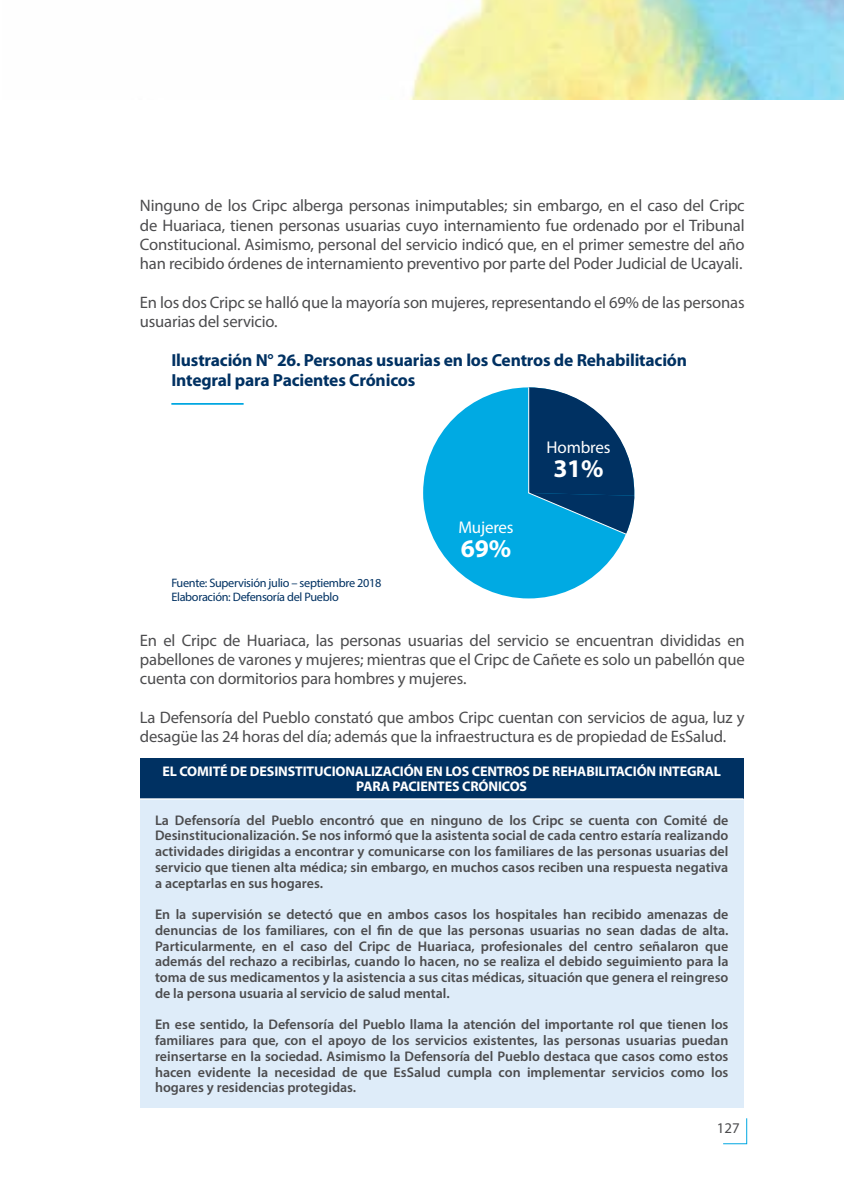
<style>
.page{position:relative;width:844px;height:1191px;background:#fff}
.page>*{position:absolute;margin:0;border:0;box-sizing:border-box;transform-origin:0 0}
.t1{font:700 25.55px "Myriad Pro";color:#fff}
.t2{font:700 17.5px/19.2px "Myriad Pro";letter-spacing:-.01em;color:#003162}
.t3{font:16.97px "Myriad Pro";letter-spacing:-.01em;color:#fff}
.t4{font:16.62px/19.2px "Myriad Pro";letter-spacing:-.01em;color:#4c4c4e;text-align:justify}
.t5{font:14.88px "Myriad Pro";color:#4c4c4e}
.t6{font:600 14px/15.8px "Myriad Pro";color:#4c4c4e;text-align:justify}
.t7{font:700 14px/14.7px "Myriad Pro";letter-spacing:-.01em;color:#fff;text-align:center}
.t8{font:12.25px/13.7px "Myriad Pro";letter-spacing:-.025em;color:#003162}
</style>
<div class="page">
<img style="left:410px;top:0;width:433px;height:99px">
<svg style="left:723px;top:1118px;width:24px;height:26px"></svg>
<hr style="left:171px;top:403px;width:72px;height:2px;background:#00a7e1">
<div style="left:423px;top:387px;width:211px;height:211px;background:#00aae3;border-radius:50%"></div>
<svg style="left:528px;top:387px;width:107px;height:148px"></svg>
<div style="left:140px;top:758px;width:603px;height:41px;background:#003162"></div>
<div style="left:140px;top:799px;width:603px;height:308px;background:#deecf9"></div>
<hr style="left:140px;top:798px;width:603px;height:1px;background:#fff">
<p class="t4" style="left:140px;top:196px;width:606px">Ninguno de los Cripc alberga personas inimputables; sin embargo, en el caso del Cripc de Huariaca, tienen personas usuarias cuyo internamiento fue ordenado por el Tribunal Constitucional. Asimismo, personal del servicio indicó que, en el primer semestre del año han recibido órdenes de internamiento preventivo por parte del Poder Judicial de Ucayali.</p>
<p class="t4" style="left:140px;top:292px;width:606px">En los dos Cripc se halló que la mayoría son mujeres, representando el 69% de las personas usuarias del servicio.</p>
<p class="t2" style="left:171px;top:350px;width:517px">Ilustración N° 26. Personas usuarias en los Centros de Rehabilitación<br>Integral para Pacientes Crónicos</p>
<p class="t8" style="left:171px;top:576px;width:211px">Fuente: Supervisión julio – septiembre 2018<br>Elaboración: Defensoría del Pueblo</p>
<p class="t3" style="left:458px;top:517px;width:57px">Mujeres</p>
<h1 class="t1" style="left:461px;top:532px;width:52px">69%</h1>
<p class="t3" style="left:546px;top:436px;width:65px">Hombres</p>
<h1 class="t1" style="left:553px;top:451px;width:52px">31%</h1>
<p class="t4" style="left:140px;top:630px;width:606px">En el Cripc de Huariaca, las personas usuarias del servicio se encuentran divididas en pabellones de varones y mujeres; mientras que el Cripc de Cañete es solo un pabellón que cuenta con dormitorios para hombres y mujeres.</p>
<p class="t4" style="left:140px;top:707px;width:606px">La Defensoría del Pueblo constató que ambos Cripc cuentan con servicios de agua, luz y desagüe las 24 horas del día; además que la infraestructura es de propiedad de EsSalud.</p>
<p class="t7" style="left:162px;top:764px;width:560px">EL COMITÉ DE DESINSTITUCIONALIZACIÓN EN LOS CENTROS DE REHABILITACIÓN INTEGRAL<br>PARA PACIENTES CRÓNICOS</p>
<p class="t6" style="left:155px;top:811px;width:575px">La Defensoría del Pueblo encontró que en ninguno de los Cripc se cuenta con Comité de Desinstitucionalización. Se nos informó que la asistenta social de cada centro estaría realizando actividades dirigidas a encontrar y comunicarse con los familiares de las personas usuarias del servicio que tienen alta médica; sin embargo, en muchos casos reciben una respuesta negativa a aceptarlas en sus hogares.</p>
<p class="t6" style="left:155px;top:906px;width:575px">En la supervisión se detectó que en ambos casos los hospitales han recibido amenazas de denuncias de los familiares, con el fin de que las personas usuarias no sean dadas de alta.<br>Particularmente, en el caso del Cripc de Huariaca, profesionales del centro señalaron que además del rechazo a recibirlas, cuando lo hacen, no se realiza el debido seguimiento para la toma de sus medicamentos y la asistencia a sus citas médicas, situación que genera el reingreso de la persona usuaria al servicio de salud mental.</p>
<p class="t6" style="left:155px;top:1016px;width:574px">En ese sentido, la Defensoría del Pueblo llama la atención del importante rol que tienen los familiares para que, con el apoyo de los servicios existentes, las personas usuarias puedan reinsertarse en la sociedad. Asimismo la Defensoría del Pueblo destaca que casos como estos hacen evidente la necesidad de que EsSalud cumpla con implementar servicios como los hogares y residencias protegidas.</p>
<p class="t5" style="left:716px;top:1118px;width:24px">127</p>
</div>
